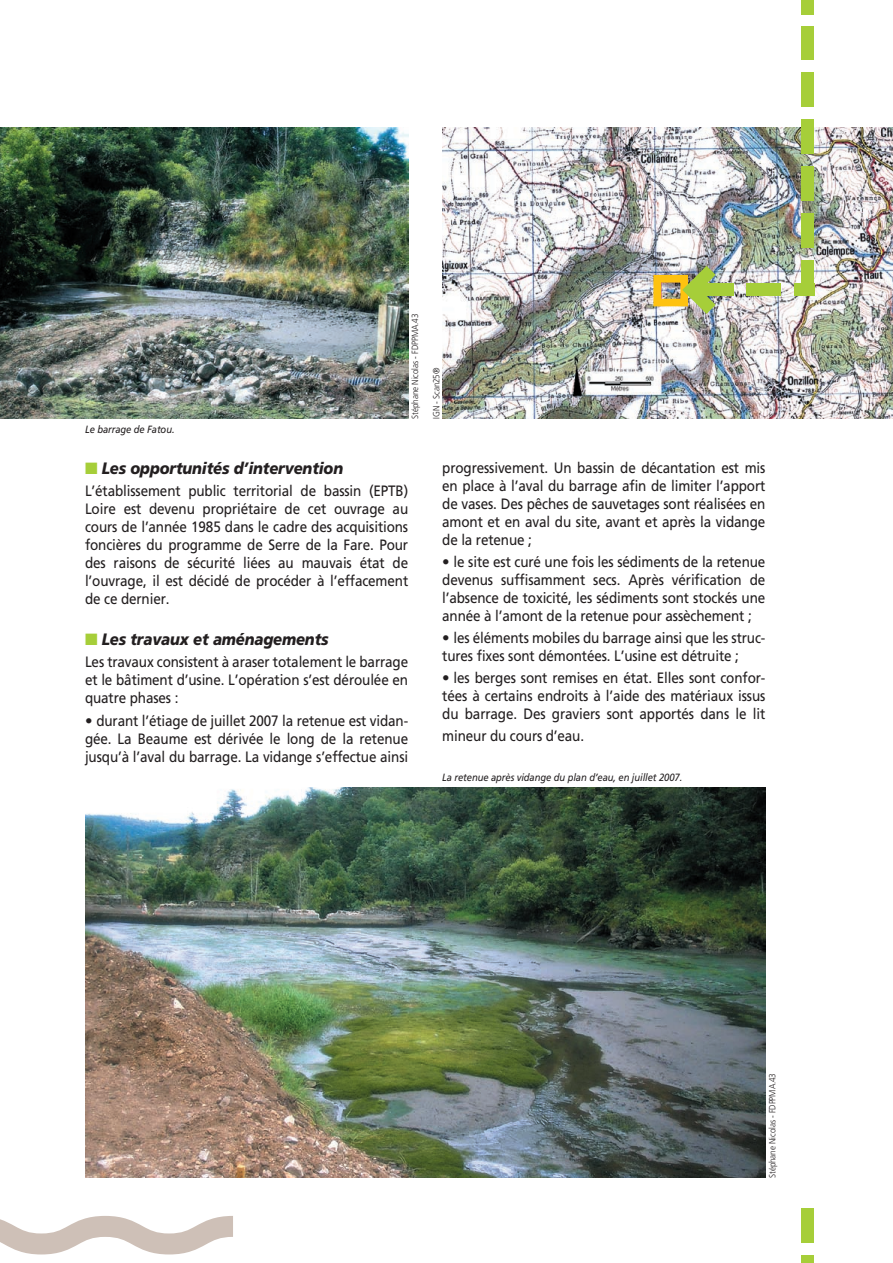
<style>
.page{position:relative;width:893px;height:1263px;background:#fff}
.page>*{position:absolute;margin:0;border:0;box-sizing:border-box;transform-origin:0 0}
.titre_11_carré{font:italic 900 16.5px "Frutiger";letter-spacing:-.01em;color:#231f20;scale:.9 1}
.a_corps_base{font:15px/18px "Frutiger";letter-spacing:-.01em;color:#231f20;text-align:justify;scale:.9 1}
.a_corps_base-2{font:15px/18px "Frutiger";letter-spacing:-.01em;color:#231f20;text-align:justify}
.légendes{font:italic 10.5px "Frutiger";letter-spacing:-.01em;color:#231f20;scale:.9 1}
.cr巇its{font:300 9px "Frutiger";letter-spacing:-.01em;color:#231f20;scale:.9 1}
.s1{color:#a6ce39}
</style>
<div class="page">
<svg style="left:0;top:1216px;width:233px;height:38px"></svg>
<img style="left:442px;top:128px;width:451px;height:290px">
<div style="left:801px;top:1208px;width:13px;height:34px;background:#a6ce39"></div>
<div style="left:801px;top:1255px;width:13px;height:8px;background:#a6ce39"></div>
<img style="left:0;top:128px;width:408px;height:290px">
<img style="left:85px;top:787px;width:680px;height:391px">
<div style="left:653px;top:275px;width:35px;height:31px;border:8px solid #fec210"></div>
<div style="left:801px;top:213px;width:13px;height:34px;background:#a6ce39"></div>
<div style="left:801px;top:166px;width:13px;height:34px;background:#a6ce39"></div>
<div style="left:801px;top:120px;width:13px;height:34px;background:#a6ce39"></div>
<div style="left:801px;top:73px;width:13px;height:34px;background:#a6ce39"></div>
<div style="left:801px;top:26px;width:13px;height:34px;background:#a6ce39"></div>
<div style="left:700px;top:283px;width:34px;height:13px;background:#a6ce39"></div>
<svg style="left:682px;top:266px;width:34px;height:48px"></svg>
<div style="left:747px;top:283px;width:34px;height:13px;background:#a6ce39"></div>
<div style="left:802px;top:0;width:12px;height:14px;background:#a6ce39"></div>
<div style="left:794px;top:283px;width:20px;height:13px;background:#a6ce39"></div>
<div style="left:802px;top:261px;width:12px;height:34px;background:#a6ce39"></div>
<p class="légendes" style="left:85px;top:423px;width:101px">Le barrage de Fatou.</p>
<p class="cr巇its" style="left:410px;top:419px;width:118px;rotate:-90deg">Stéphane Nicolas - FDPPMA.43</p>
<p class="titre_11_carré" style="left:85px;top:458px;width:288px"><span class="s1">■</span> Les opportunités d’intervention</p>
<p class="a_corps_base" style="left:85px;top:482px;width:361px">L’établissement public territorial de bassin (EPTB)<br>Loire est devenu propriétaire de cet ouvrage au cours de l’année 1985 dans le cadre des acquisitions foncières du programme de Serre de la Fare. Pour des raisons de sécurité liées au mauvais état de l’ouvrage, il est décidé de procéder à l’effacement de ce dernier.</p>
<p class="titre_11_carré" style="left:85px;top:629px;width:272px"><span class="s1">■</span> Les travaux et aménagements</p>
<p class="a_corps_base" style="left:85px;top:653px;width:361px">Les travaux consistent à araser totalement le barrage et le bâtiment d’usine. L’opération s’est déroulée en quatre phases :</p>
<p class="a_corps_base-2" style="left:85px;top:711px;width:325px">• durant l’étiage de juillet 2007 la retenue est vidan&shy;gée. La Beaume est dérivée le long de la retenue jusqu’à l’aval du barrage. La vidange s’effectue ainsi</p>
<p class="cr巇its" style="left:431px;top:419px;width:58px;rotate:-90deg">IGN - Scan25®</p>
<p class="a_corps_base" style="left:442px;top:458px;width:361px">progressivement. Un bassin de décantation est mis en place à l’aval du barrage afin de limiter l’apport de vases. Des pêches de sauvetages sont réalisées en amont et en aval du site, avant et après la vidange de la retenue ;</p>
<p class="a_corps_base-2" style="left:442px;top:552px;width:325px">• le site est curé une fois les sédiments de la retenue devenus suffisamment secs. Après vérification de l’absence de toxicité, les sédiments sont stockés une année à l’amont de la retenue pour assèchement ;</p>
<p class="a_corps_base-2" style="left:442px;top:629px;width:325px">• les éléments mobiles du barrage ainsi que les struc&shy;tures fixes sont démontées. L’usine est détruite ;</p>
<p class="a_corps_base-2" style="left:442px;top:669px;width:325px">• les berges sont remises en état. Elles sont confor&shy;tées à certains endroits à l’aide des matériaux issus du barrage. Des graviers sont apportés dans le lit</p>
<p class="a_corps_base" style="left:442px;top:727px;width:159px">mineur du cours d’eau.</p>
<p class="légendes" style="left:442px;top:771px;width:268px">La retenue après vidange du plan d’eau, en juillet 2007.</p>
<p class="cr巇its" style="left:767px;top:1178px;width:118px;rotate:-90deg">Stéphane Nicolas - FDPPMA.43</p>
</div>
